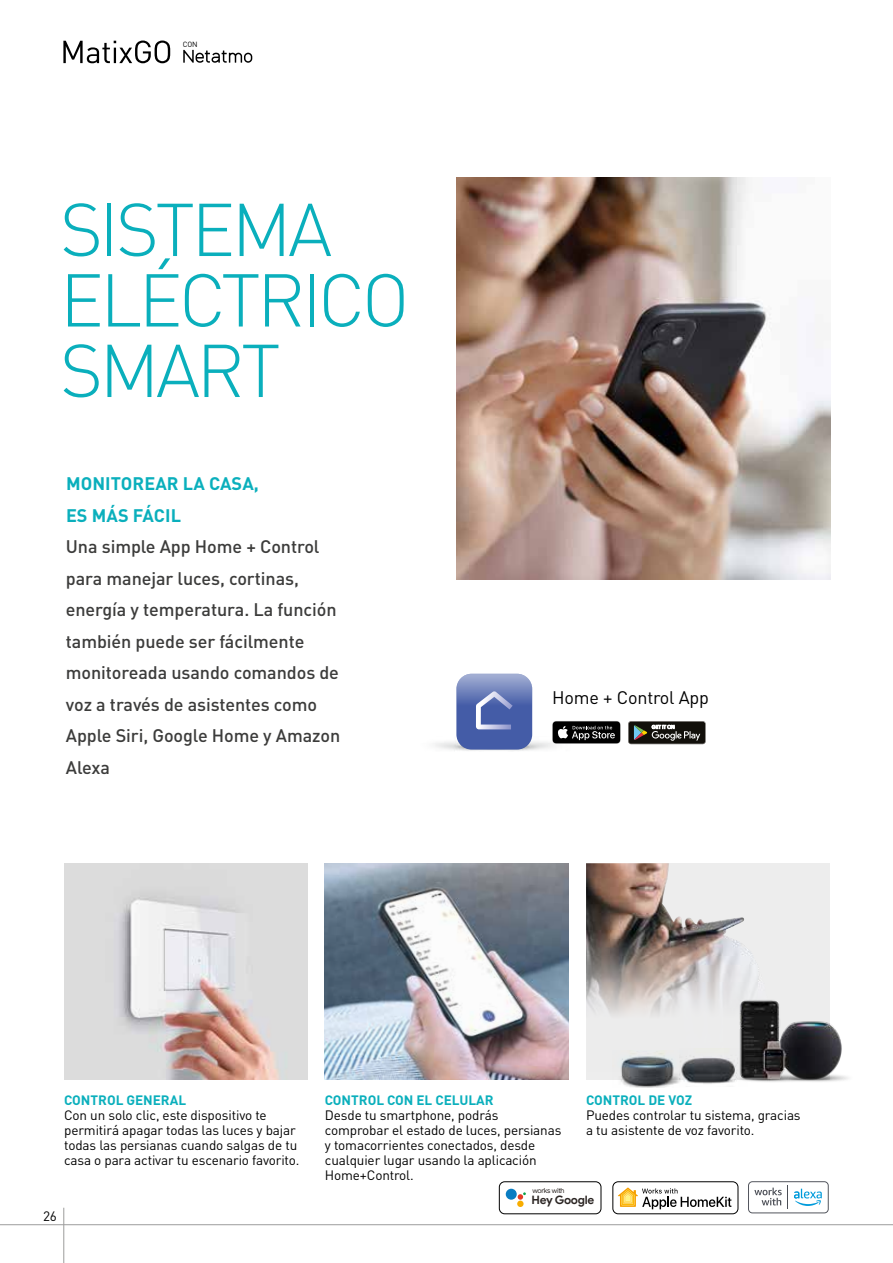
<style>
.page{position:relative;width:893px;height:1263px;background:#fff}
.page>*{position:absolute;margin:0;border:0;box-sizing:border-box;transform-origin:0 0}
.t1{font:300 73.5px/70.5px "DIN Pro";letter-spacing:-.05em;color:#0aafbc}
.t2{font:500 18px/31.5px "DIN Pro";letter-spacing:-.005em;color:#3c3c3b}
.t3{font:700 18px/31.5px "DIN Pro";letter-spacing:.005em;color:#0aafbc}
.t4{font:18px "DIN Pro";letter-spacing:-.01em;color:#000}
.t5{font:13.5px/15px "DIN Pro";letter-spacing:-.01em;color:#000}
.t6{font:700 13.5px "DIN Pro";color:#0aafbc}
.t7{font:700 11.7px "Google Sans";letter-spacing:-.025em;color:#2b2523}
.t8{font:7.5px "DIN Pro";color:#000}
.t9{font:7.05px "Google Sans";letter-spacing:-.04em;color:#2b2523}
</style>
<div class="page">
<img style="left:64px;top:863px;width:243px;height:217px">
<div style="left:499px;top:1181px;width:102px;height:33px;border:1px solid #000;border-radius:5px"></div>
<svg style="left:505px;top:1188px;width:21px;height:19px"></svg>
<div style="left:517px;top:1200px;width:7px;height:7px;background:#f8ad00;border-radius:50%"></div>
<div style="left:506px;top:1189px;width:11px;height:11px;background:#0a7dc2;border-radius:50%"></div>
<div style="left:612px;top:1181px;width:126px;height:33px;border:1px solid #000;border-radius:5px"></div>
<svg style="left:618px;top:1187px;width:114px;height:23px"></svg>
<svg style="left:748px;top:1181px;width:81px;height:32px"></svg>
<div style="left:586px;top:863px;width:243px;height:217px;background:#ededed"></div>
<img style="left:586px;top:863px;width:173px;height:152px">
<img style="left:730px;top:987px;width:118px;height:95px">
<img style="left:687px;top:1048px;width:60px;height:36px">
<img style="left:620px;top:1052px;width:67px;height:35px">
<img style="left:622px;top:1057px;width:50px;height:28px">
<img style="left:325px;top:863px;width:243px;height:217px">
<img style="left:435px;top:736px;width:120px;height:15px">
<svg style="left:456px;top:674px;width:76px;height:75px;background:#6478b6"></svg>
<svg style="left:552px;top:721px;width:69px;height:23px;background:#353535"></svg>
<svg style="left:628px;top:721px;width:78px;height:23px;background:#403f3a"></svg>
<img style="left:457px;top:178px;width:373px;height:402px">
<svg style="left:183px;top:50px;width:69px;height:13px"></svg>
<svg style="left:63px;top:41px;width:107px;height:22px"></svg>
<hr style="left:0;top:1224px;width:893px;height:1px;background:#9d9d9c">
<hr style="left:63px;top:1208px;width:1px;height:55px;background:#9d9d9c">
<p class="t8" style="left:183px;top:39px;width:16px">CON</p>
<h1 class="t1" style="left:60px;top:191px;width:351px">SISTEMA<br>ELÉCTRICO<br>SMART</h1>
<h2 class="t3" style="left:66px;top:467px;width:194px">MONITOREAR LA CASA,<br>ES MÁS FÁCIL</h2>
<h2 class="t2" style="left:66px;top:530px;width:276px">Una simple App Home + Control para manejar luces, cortinas, energía y temperatura. La función también puede ser fácilmente monitoreada usando comandos de voz a través de asistentes como<br>Apple Siri, Google Home y Amazon<br>Alexa</h2>
<h2 class="t4" style="left:552px;top:685px;width:158px">Home + Control App</h2>
<p class="t6" style="left:64px;top:1091px;width:123px">CONTROL GENERAL</p>
<p class="t5" style="left:64px;top:1107px;width:237px">Con un solo clic, este dispositivo te permitirá apagar todas las luces y bajar todas las persianas cuando salgas de tu casa o para activar tu escenario favorito.</p>
<p class="t5" style="left:43px;top:1208px;width:15px">26</p>
<p class="t6" style="left:325px;top:1091px;width:170px">CONTROL CON EL CELULAR</p>
<p class="t5" style="left:325px;top:1107px;width:238px">Desde tu smartphone, podrás comprobar el estado de luces, persianas y tomacorrientes conectados, desde cualquier lugar usando la aplicación<br>Home+Control.</p>
<p class="t9" style="left:532px;top:1187px;width:34px">works with</p>
<p class="t6" style="left:586px;top:1091px;width:108px">CONTROL DE VOZ</p>
<p class="t5" style="left:586px;top:1107px;width:216px">Puedes controlar tu sistema, gracias a tu asistente de voz favorito.</p>
<p class="t7" style="left:531px;top:1193px;width:64px">Hey Google</p>
</div>
